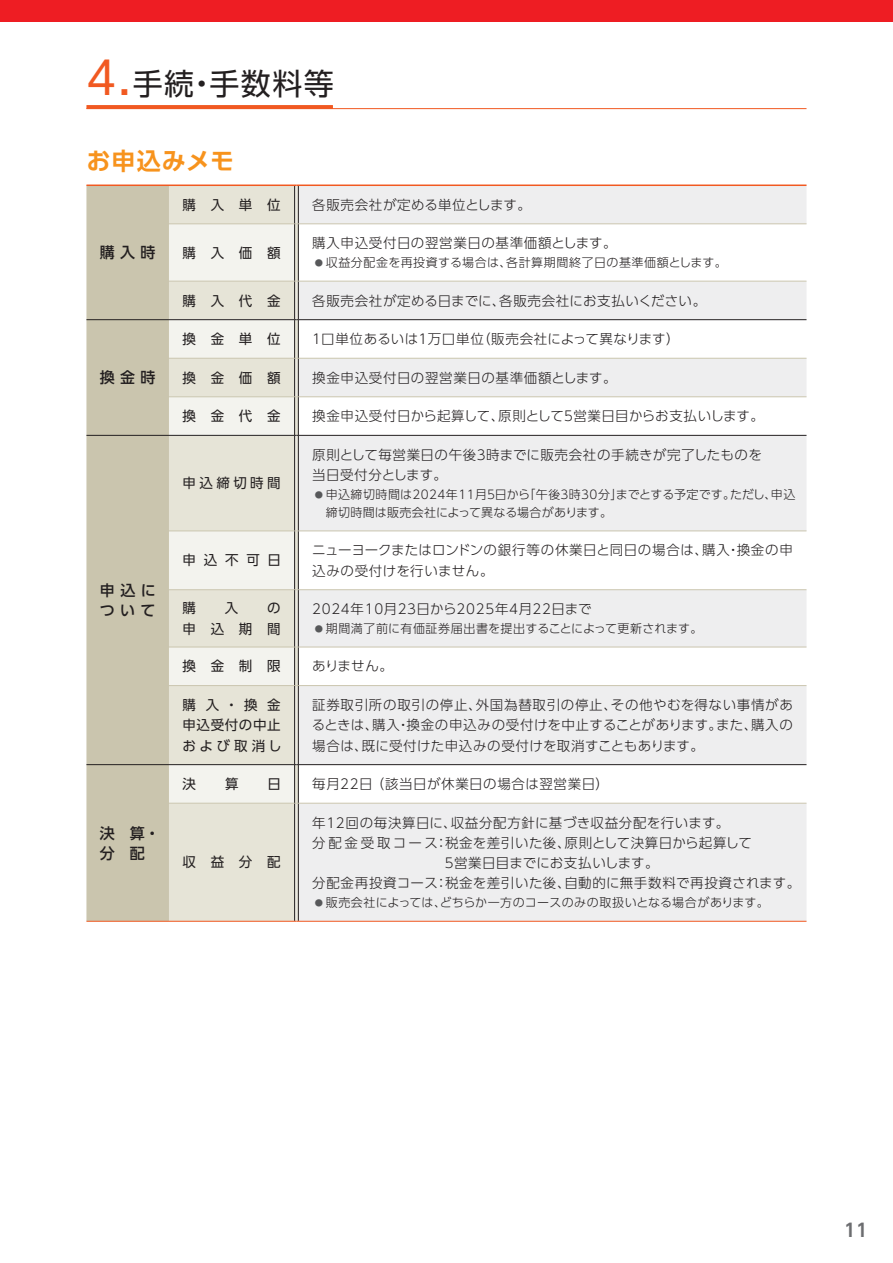
<style>
.page{position:relative;width:893px;height:1263px;background:#fff}
.page>*{position:absolute;margin:0;border:0;box-sizing:border-box;transform-origin:0 0}
.t1{font:30px "UD Shin Go Pro";letter-spacing:.05em;color:#231f20}
.t2{font:700 24px "UD Shin Go Pro De";letter-spacing:.045em;color:#f7931d}
.t3{font:700 18px "UD Shin Go Pro De";color:#6c6d70}
.t4{font:500 15px/20.2px "UD Shin Go Pro";letter-spacing:.35em;color:#231f20}
.t5{font:300 13.5px/20.2px "UD Shin Go Pro";letter-spacing:.03em;color:#231f20}
.t6{font:300 13.5px "UD Shin Go Pro";letter-spacing:.05em;color:#231f20}
.t7{font:13.5px/20.2px "UD Shin Go Pro";letter-spacing:1.095em;color:#231f20;text-align:right}
.t8{font:300 13.5px "UD Shin Go Pro";letter-spacing:.005em;color:#231f20}
.t9{font:300 12px/18px "UD Shin Go Pro";letter-spacing:.03em;color:#231f20}
.t10{font:300 12px "UD Shin Go Pro";letter-spacing:.05em;color:#231f20}
.s1{font-size:45px;color:#f15921}
.s2{font-size:8.25px;color:#57585a}
</style>
<div class="page">
<div style="left:0;top:0;width:893px;height:21px;background:#ee1d23"></div>
<div style="left:86px;top:186px;width:83px;height:735px;background:#cac5ae"></div>
<div style="left:169px;top:186px;width:125px;height:735px;background:#e6e4d7"></div>
<div style="left:299px;top:186px;width:507px;height:735px;background:#eeeeef"></div>
<svg style="left:169px;top:224px;width:125px;height:579px;background:#ebeae1"></svg>
<svg style="left:299px;top:224px;width:507px;height:579px;fill:#eeeeef"></svg>
<svg style="left:295px;top:224px;width:3px;height:57px"></svg>
<svg style="left:295px;top:320px;width:3px;height:38px"></svg>
<svg style="left:295px;top:397px;width:3px;height:38px"></svg>
<svg style="left:295px;top:531px;width:3px;height:58px"></svg>
<svg style="left:295px;top:648px;width:3px;height:37px"></svg>
<svg style="left:295px;top:765px;width:3px;height:38px"></svg>
<svg style="left:295px;top:186px;width:3px;height:37px"></svg>
<svg style="left:295px;top:282px;width:3px;height:37px"></svg>
<svg style="left:295px;top:359px;width:3px;height:37px"></svg>
<svg style="left:295px;top:436px;width:3px;height:94px"></svg>
<svg style="left:295px;top:590px;width:3px;height:57px"></svg>
<svg style="left:295px;top:686px;width:3px;height:78px"></svg>
<svg style="left:295px;top:804px;width:3px;height:117px"></svg>
<hr style="left:169px;top:223px;width:127px;height:1px;background:#cac5ae">
<hr style="left:296px;top:223px;width:510px;height:1px;background:#cac5ae">
<hr style="left:169px;top:281px;width:127px;height:1px;background:#cac5ae">
<hr style="left:296px;top:281px;width:510px;height:1px;background:#cac5ae">
<hr style="left:169px;top:358px;width:127px;height:1px;background:#cac5ae">
<hr style="left:296px;top:358px;width:510px;height:1px;background:#cac5ae">
<hr style="left:169px;top:396px;width:127px;height:1px;background:#cac5ae">
<hr style="left:296px;top:396px;width:510px;height:1px;background:#cac5ae">
<hr style="left:169px;top:530px;width:127px;height:1px;background:#cac5ae">
<hr style="left:296px;top:530px;width:510px;height:1px;background:#cac5ae">
<hr style="left:169px;top:589px;width:127px;height:1px;background:#cac5ae">
<hr style="left:296px;top:589px;width:510px;height:1px;background:#cac5ae">
<hr style="left:169px;top:647px;width:127px;height:1px;background:#cac5ae">
<hr style="left:296px;top:647px;width:510px;height:1px;background:#cac5ae">
<hr style="left:169px;top:685px;width:127px;height:1px;background:#cac5ae">
<hr style="left:296px;top:685px;width:510px;height:1px;background:#cac5ae">
<hr style="left:169px;top:803px;width:127px;height:1px;background:#cac5ae">
<hr style="left:296px;top:803px;width:510px;height:1px;background:#cac5ae">
<hr style="left:86px;top:319px;width:83px;height:1px;background:#231f20">
<hr style="left:169px;top:319px;width:127px;height:1px;background:#231f20">
<hr style="left:296px;top:319px;width:510px;height:1px;background:#231f20">
<hr style="left:86px;top:435px;width:83px;height:1px;background:#231f20">
<hr style="left:169px;top:435px;width:127px;height:1px;background:#231f20">
<hr style="left:296px;top:435px;width:510px;height:1px;background:#231f20">
<hr style="left:86px;top:764px;width:83px;height:1px;background:#231f20">
<hr style="left:169px;top:764px;width:127px;height:1px;background:#231f20">
<hr style="left:296px;top:764px;width:510px;height:1px;background:#231f20">
<hr style="left:294px;top:224px;width:1px;height:57px;background:#231f20">
<hr style="left:298px;top:224px;width:1px;height:57px;background:#231f20">
<hr style="left:294px;top:320px;width:1px;height:38px;background:#231f20">
<hr style="left:298px;top:320px;width:1px;height:38px;background:#231f20">
<hr style="left:294px;top:397px;width:1px;height:38px;background:#231f20">
<hr style="left:298px;top:397px;width:1px;height:38px;background:#231f20">
<hr style="left:294px;top:531px;width:1px;height:58px;background:#231f20">
<hr style="left:298px;top:531px;width:1px;height:58px;background:#231f20">
<hr style="left:294px;top:647px;width:1px;height:38px;background:#231f20">
<hr style="left:298px;top:647px;width:1px;height:38px;background:#231f20">
<hr style="left:294px;top:765px;width:1px;height:38px;background:#231f20">
<hr style="left:298px;top:765px;width:1px;height:38px;background:#231f20">
<hr style="left:294px;top:186px;width:1px;height:37px;background:#231f20">
<hr style="left:298px;top:186px;width:1px;height:37px;background:#231f20">
<hr style="left:294px;top:281px;width:1px;height:38px;background:#231f20">
<hr style="left:298px;top:281px;width:1px;height:38px;background:#231f20">
<hr style="left:294px;top:359px;width:1px;height:37px;background:#231f20">
<hr style="left:298px;top:359px;width:1px;height:37px;background:#231f20">
<hr style="left:294px;top:436px;width:1px;height:94px;background:#231f20">
<hr style="left:298px;top:436px;width:1px;height:94px;background:#231f20">
<hr style="left:294px;top:590px;width:1px;height:57px;background:#231f20">
<hr style="left:298px;top:590px;width:1px;height:57px;background:#231f20">
<hr style="left:294px;top:686px;width:1px;height:78px;background:#231f20">
<hr style="left:298px;top:686px;width:1px;height:78px;background:#231f20">
<hr style="left:294px;top:803px;width:1px;height:118px;background:#231f20">
<hr style="left:298px;top:803px;width:1px;height:118px;background:#231f20">
<hr style="left:86px;top:185px;width:83px;height:1px;background:#f15921">
<hr style="left:169px;top:185px;width:127px;height:1px;background:#f15921">
<hr style="left:296px;top:185px;width:510px;height:1px;background:#f15921">
<hr style="left:86px;top:921px;width:83px;height:1px;background:#f15921">
<hr style="left:169px;top:921px;width:127px;height:1px;background:#f15921">
<hr style="left:296px;top:921px;width:510px;height:1px;background:#f15921">
<hr style="left:86px;top:108px;width:720px;height:1px;background:#f15921">
<svg style="left:86px;top:105px;width:247px;height:4px"></svg>
<h1 class="t1" style="left:86px;top:59px;width:249px"><span class="s1">4.</span>手続・手数料等</h1>
<h2 class="t2" style="left:86px;top:141px;width:149px">お申込みメモ</h2>
<p class="t4" style="left:100px;top:242px;width:57px">購入時</p>
<p class="t4" style="left:100px;top:367px;width:57px">換金時</p>
<p class="t4" style="left:100px;top:579px;width:58px">申込について</p>
<p class="t4" style="left:100px;top:822px;width:61px">決 算・分 配</p>
<p class="t7" style="left:182px;top:194px;width:100px">購入単位</p>
<p class="t5" style="left:312px;top:194px;width:220px">各販売会社が定める単位とします。</p>
<p class="t7" style="left:182px;top:242px;width:100px">購入価額</p>
<p class="t6" style="left:312px;top:232px;width:306px">購入申込受付日の翌営業日の基準価額とします。</p>
<p class="t10" style="left:315px;top:253px;width:413px"><span class="s2">●</span> 収益分配金を再投資する場合は、各計算期間終了日の基準価額とします。</p>
<p class="t7" style="left:182px;top:290px;width:100px">購入代金</p>
<p class="t5" style="left:312px;top:290px;width:395px">各販売会社が定める日までに、各販売会社にお支払いください。</p>
<p class="t7" style="left:182px;top:328px;width:100px">換金単位</p>
<p class="t5" style="left:310px;top:328px;width:371px">１口単位あるいは１万口単位（販売会社によって異なります）</p>
<p class="t7" style="left:182px;top:367px;width:100px">換金価額</p>
<p class="t6" style="left:312px;top:367px;width:306px">換金申込受付日の翌営業日の基準価額とします。</p>
<p class="t7" style="left:182px;top:406px;width:100px">換金代金</p>
<p class="t5" style="left:312px;top:405px;width:453px">換金申込受付日から起算して、原則として５営業日目からお支払いします。</p>
<p class="t7" style="left:182px;top:473px;width:100px">申込締切時間</p>
<p class="t5" style="left:312px;top:444px;width:451px">原則として毎営業日の午後３時までに販売会社の手続きが完了したものを当日受付分とします。</p>
<p class="t9" style="left:326px;top:485px;width:471px;text-indent:-11px"><span class="s2">●</span> 申込締切時間は2024年11月５日から「午後３時30分」までとする予定です。ただし、申込締切時間は販売会社によって異なる場合があります。</p>
<p class="t7" style="left:182px;top:550px;width:100px">申込不可日</p>
<p class="t5" style="left:312px;top:540px;width:482px">ニューヨークまたはロンドンの銀行等の休業日と同日の場合は、購入・換金の申込みの受付けを行いません。</p>
<p class="t7" style="left:182px;top:598px;width:15px">購</p>
<p class="t7" style="left:225px;top:598px;width:15px">入</p>
<p class="t7" style="left:182px;top:598px;width:100px">の<br>申込期間</p>
<p class="t6" style="left:312px;top:598px;width:281px">2024年10月23日から2025年4月22日まで</p>
<p class="t9" style="left:315px;top:619px;width:389px"><span class="s2">●</span> 期間満了前に有価証券届出書を提出することによって更新されます。</p>
<p class="t7" style="left:182px;top:656px;width:100px">換金制限</p>
<p class="t5" style="left:312px;top:656px;width:82px">ありません。</p>
<p class="t7" style="left:182px;top:694px;width:101px;text-align:justify">購 入・換 金申込受付の中止および取消し</p>
<p class="t5" style="left:312px;top:694px;width:483px;text-align:justify">証券取引所の取引の停止、外国為替取引の停止、その他やむを得ない事情があるときは、購入・換金の申込みの受付けを中止することがあります。また、購入の場合は、既に受付けた申込みの受付けを取消すこともあります。</p>
<p class="t7" style="left:182px;top:773px;width:15px">決</p>
<p class="t7" style="left:225px;top:773px;width:15px">算</p>
<p class="t7" style="left:267px;top:773px;width:15px">日</p>
<p class="t5" style="left:312px;top:773px;width:298px">毎月22日 （該当日が休業日の場合は翌営業日）</p>
<p class="t7" style="left:182px;top:852px;width:100px">収益分配</p>
<p class="t6" style="left:312px;top:811px;width:419px">年12回の毎決算日に、収益分配方針に基づき収益分配を行います。</p>
<p class="t5" style="left:312px;top:832px;width:441px">分配金受取コース：税金を差引いた後、原則として決算日から起算して</p>
<p class="t8" style="left:442px;top:852px;width:218px">５営業日目までにお支払いします。</p>
<p class="t5" style="left:312px;top:873px;width:489px">分配金再投資コース：税金を差引いた後、自動的に無手数料で再投資されます。</p>
<p class="t9" style="left:315px;top:893px;width:455px"><span class="s2">●</span> 販売会社によっては、どちらか一方のコースのみの取扱いとなる場合があります。</p>
<h3 class="t3" style="left:844px;top:1215px;width:25px">11</h3>
</div>
